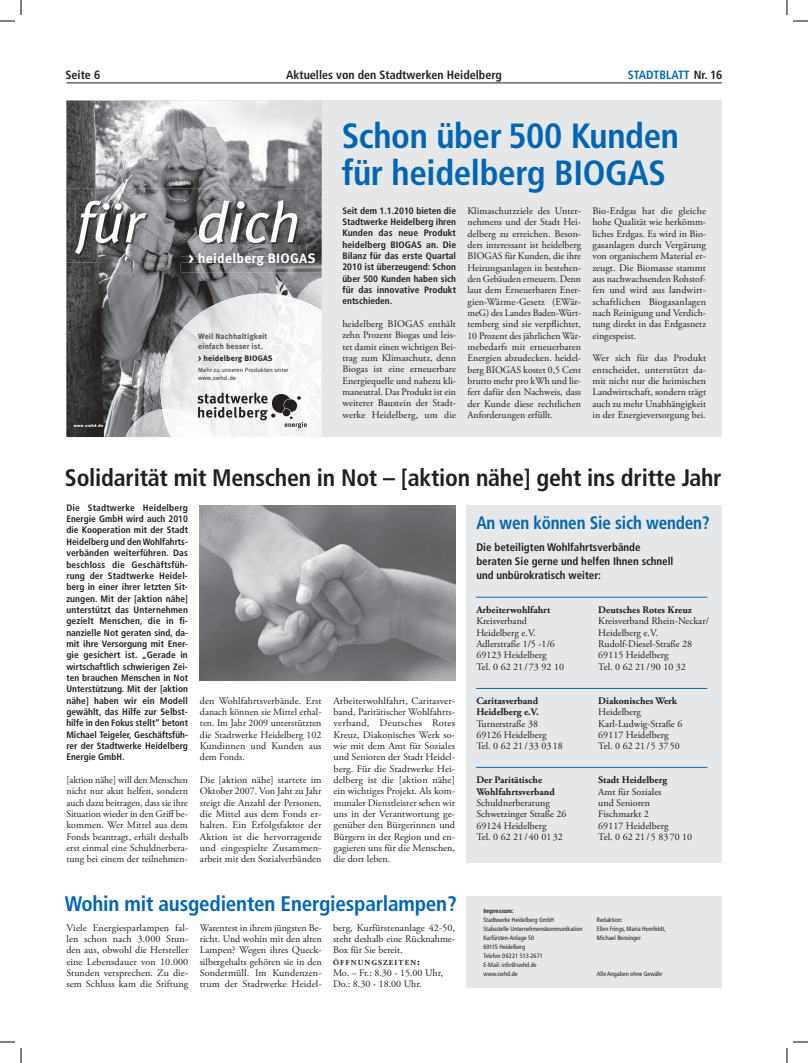
<style>
.page{position:relative;width:808px;height:1063px;background:#fff}
.page>*{position:absolute;margin:0;border:0;box-sizing:border-box;transform-origin:0 0}
.t1{font:italic 57.2px "Meta OT";letter-spacing:-.01em;color:#fff}
.t2{font:700 condensed 35px/37px "Frutiger";letter-spacing:-.01em;color:#0166b3}
.t3{font:700 condensed 23.9px "Frutiger";letter-spacing:-.01em;color:#231f20}
.t4{font:700 condensed 21.1px "Frutiger";letter-spacing:-.01em;color:#0166b3}
.t5{font:700 condensed 18px "Frutiger";letter-spacing:-.01em;color:#0166b3;scale:.95 1}
.t6{font:700 13.6px "Meta OT";letter-spacing:.02em;color:#fff}
.t7{font:700 condensed 12px "Frutiger";color:#231f20}
.t8{font:700 condensed 12px "Frutiger";color:#0166b3}
.t9{font:700 condensed 11px/14px "Frutiger";color:#231f20}
.t10{font:10px/11.3px "Adobe Garamond Pro";color:#231f20;text-align:justify}
.t11{font:700 10px/11.3px "Adobe Garamond Pro";color:#231f20}
.t12{font:700 condensed 9.3px/11.3px "Frutiger";color:#231f20;text-align:justify}
.t13{font:700 7.9px/9.7px "Meta OT";letter-spacing:.01em;color:#57585a}
.t14{font:700 7.9px "Meta OT";letter-spacing:.02em;color:#231f20}
.t15{font:700 7.7px "Adobe Garamond Pro";letter-spacing:.145em;color:#231f20}
.t16{font:condensed 6.3px/9px "Frutiger";color:#231f20}
.t17{font:700 condensed 6.3px "Frutiger";color:#231f20}
.t18{font:6.2px/7.9px "Meta OT Norm";letter-spacing:.01em;color:#231f20}
.t19{font:900 4.1px "Meta OT";letter-spacing:.1em;color:#fff}
.s1{color:#231f20}
.s2{font-size:11px}
</style>
<div class="page">
<div style="left:66px;top:100px;width:655px;height:337px;background:#e6e7e9"></div>
<div style="left:466px;top:505px;width:255px;height:357px;background:#e6e7e9"></div>
<hr style="left:66px;top:82px;width:655px;height:1px;background:#231f20">
<div style="left:466px;top:896px;width:255px;height:92px;background:#e6e7e9"></div>
<img style="left:200px;top:505px;width:255px;height:176px">
<img style="left:66px;top:100px;width:255px;height:337px">
<img style="left:163px;top:293px;width:129px;height:72px">
<div style="left:291px;top:297px;width:30px;height:140px;background:#f7f7f8"></div>
<img style="left:159px;top:365px;width:133px;height:72px">
<img style="left:125px;top:409px;width:37px;height:28px">
<img style="left:162px;top:408px;width:52px;height:29px">
<img style="left:297px;top:277px;width:24px;height:22px">
<img style="left:293px;top:299px;width:28px;height:52px">
<img style="left:66px;top:188px;width:240px;height:25px">
<img style="left:66px;top:213px;width:33px;height:49px">
<img style="left:300px;top:213px;width:6px;height:32px">
<img style="left:99px;top:256px;width:82px;height:6px">
<img style="left:266px;top:201px;width:34px;height:44px">
<img style="left:75px;top:254px;width:106px;height:2px">
<img style="left:75px;top:200px;width:222px;height:27px">
<img style="left:75px;top:201px;width:191px;height:53px">
<img style="left:181px;top:245px;width:140px;height:28px">
<img style="left:181px;top:245px;width:125px;height:17px">
<img style="left:181px;top:245px;width:119px;height:11px">
<img style="left:181px;top:245px;width:116px;height:9px">
<svg style="left:197px;top:392px;width:110px;height:36px"></svg>
<hr style="left:476px;top:688px;width:231px;height:1px;background:#0166b3">
<hr style="left:476px;top:597px;width:231px;height:1px;background:#0166b3">
<hr style="left:476px;top:767px;width:231px;height:1px;background:#0166b3">
<svg style="left:0;top:0;width:22px;height:22px"></svg>
<svg style="left:0;top:1041px;width:22px;height:21px"></svg>
<svg style="left:786px;top:0;width:21px;height:22px"></svg>
<svg style="left:786px;top:1041px;width:21px;height:21px"></svg>
<p class="t7" style="left:66px;top:68px;width:36px">Seite 6</p>
<p class="t7" style="left:286px;top:68px;width:217px">Aktuelles von den Stadtwerken Heidelberg</p>
<p class="t8" style="left:627px;top:68px;width:96px">STADTBLATT <span class="s1">Nr. 16</span></p>
<h1 class="t1" style="left:76px;top:189px;width:226px">für dich</h1>
<h3 class="t6" style="left:188px;top:250px;width:129px">&gt; heidelberg BIOGAS</h3>
<p class="t19" style="left:74px;top:423px;width:31px">www.swhd.de</p>
<p class="t13" style="left:198px;top:331px;width:71px">Weil Nachhaltigkeit einfach besser ist.</p>
<p class="t14" style="left:198px;top:353px;width:76px">&gt; heidelberg BIOGAS</p>
<p class="t18" style="left:198px;top:366px;width:92px">Mehr zu unseren Produkten unter www.swhd.de</p>
<h2 class="t2" style="left:341px;top:117px;width:339px">Schon über 500 Kunden für heidelberg BIOGAS</h2>
<p class="t12" style="left:342px;top:205px;width:115px">Seit dem 1.1.2010 bieten die Stadtwerke Heidelberg ihren Kunden das neue Produkt heidelberg BIOGAS an. Die Bilanz für das erste Quartal 2010 ist überzeugend: Schon über 500 Kunden haben sich für das innovative Produkt entschieden.</p>
<p class="t10" style="left:342px;top:318px;width:115px">heidelberg BIOGAS enthält zehn Prozent Biogas und leis&shy;tet damit einen wichtigen Bei&shy;trag zum Klimaschutz, denn Biogas ist eine erneuerbare Energiequelle und nahezu kli&shy;maneutral. Das Produkt ist ein weiterer Baustein der Stadt&shy;werke Heidelberg, um die</p>
<p class="t10" style="left:467px;top:205px;width:115px">Klimaschutzziele des Unter&shy;nehmens und der Stadt Hei&shy;delberg zu erreichen. Beson&shy;ders interessant ist heidelberg BIOGAS für Kunden, die ihre Heizungsanlagen in bestehen&shy;den Gebäuden erneuern. Denn laut dem Erneuerbaren Ener&shy;gien-Wärme-Gesetz (EWär&shy;meG) des Landes Baden-Würt&shy;temberg sind sie verpflichtet, 10 Prozent des jährlichen Wär&shy;mebedarfs mit erneuerbaren Energien abzudecken. heidel&shy;berg BIOGAS kostet 0,5 Cent brutto mehr pro kWh und lie&shy;fert dafür den Nachweis, dass der Kunde diese rechtlichen Anforderungen erfüllt.</p>
<p class="t10" style="left:592px;top:205px;width:115px">Bio-Erdgas hat die gleiche hohe Qualität wie herkömm&shy;liches Erdgas. Es wird in Bio&shy;gasanlagen durch Vergärung von organischem Material er&shy;zeugt. Die Biomasse stammt aus nachwachsenden Rohstof&shy;fen und wird aus landwirt&shy;schaftlichen Biogasanlagen nach Reinigung und Verdich&shy;tung direkt in das Erdgasnetz eingespeist.</p>
<p class="t10" style="left:592px;top:353px;width:115px">Wer sich für das Produkt entscheidet, unterstützt da&shy;mit nicht nur die heimischen Landwirtschaft, sondern trägt auch zu mehr Unabhängigkeit in der Energieversorgung bei.</p>
<h3 class="t3" style="left:65px;top:463px;width:658px">Solidarität mit Menschen in Not – [aktion nähe] geht ins dritte Jahr</h3>
<p class="t12" style="left:66px;top:502px;width:123px">Die Stadtwerke Heidelberg Energie GmbH wird auch 2010 die Kooperation mit der Stadt Heidelberg und den Wohlfahrts&shy;verbänden weiterführen. Das beschloss die Geschäftsfüh&shy;rung der Stadtwerke Heidel&shy;berg in einer ihrer letzten Sit&shy;zungen. Mit der [aktion nähe] unterstützt das Unternehmen gezielt Menschen, die in fi&shy;nanzielle Not geraten sind, da&shy;mit ihre Versorgung mit Ener&shy;gie gesichert ist. „Gerade in wirtschaftlich schwierigen Zei&shy;ten brauchen Menschen in Not Unterstützung. Mit der [aktion nähe] haben wir ein Modell gewählt, das Hilfe zur Selbst&shy;hilfe in den Fokus stellt“ betont Michael Teigeler, Geschäftsfüh&shy;rer der Stadtwerke Heidelberg Energie GmbH.</p>
<p class="t10" style="left:66px;top:774px;width:123px">[aktion nähe] will den Menschen nicht nur akut helfen, sondern auch dazu beitragen, dass sie ihre Situation wieder in den Griff be&shy;kommen. Wer Mittel aus dem Fonds beantragt, erhält deshalb erst einmal eine Schuldnerbera&shy;tung bei einem der teilnehmen-</p>
<h3 class="t5" style="left:476px;top:511px;width:247px">An wen können Sie sich wenden?</h3>
<p class="t9" style="left:476px;top:540px;width:199px">Die beteiligten Wohlfahrtsverbände beraten Sie gerne und helfen Ihnen schnell und unbürokratisch weiter:</p>
<p class="t11" style="left:476px;top:604px;width:75px">Arbeiterwohlfahrt</p>
<p class="t10" style="left:476px;top:616px;width:89px;text-align:left">Kreisverband<br>Heidelberg e.V.<br>Adlerstraße 1/5 -1/6<br>69123 Heidelberg<br>Tel. 0 62 21 / 73 92 10</p>
<p class="t11" style="left:476px;top:695px;width:64px">Caritasverband<br>Heidelberg e.V.</p>
<p class="t10" style="left:476px;top:718px;width:88px;text-align:left">Turnerstraße 38<br>69126 Heidelberg<br>Tel. 0 62 21 / 33 0318</p>
<p class="t11" style="left:476px;top:774px;width:80px">Der Paritätische<br>Wohlfahrtsverband</p>
<p class="t10" style="left:476px;top:797px;width:92px;text-align:left">Schuldnerberatung<br>Schwetzinger Straße 26<br>69124 Heidelberg<br>Tel. 0 62 21 / 40 0132</p>
<p class="t11" style="left:598px;top:604px;width:95px">Deutsches Rotes Kreuz</p>
<p class="t10" style="left:598px;top:616px;width:112px;text-align:left">Kreisverband Rhein-Neckar/<br>Heidelberg e.V.<br>Rudolf-Diesel-Straße 28<br>69115 Heidelberg<br>Tel. 0 62 21 / 90 10 32</p>
<p class="t11" style="left:598px;top:695px;width:80px">Diakonisches Werk</p>
<p class="t10" style="left:598px;top:706px;width:86px;text-align:left">Heidelberg<br>Karl-Ludwig-Straße 6<br>69117 Heidelberg<br>Tel. 0 62 21 / 5 3750</p>
<p class="t11" style="left:598px;top:774px;width:70px">Stadt Heidelberg</p>
<p class="t10" style="left:598px;top:786px;width:95px;text-align:left">Amt für Soziales<br>und Senioren<br>Fischmarkt 2<br>69117 Heidelberg<br>Tel. 0 62 21 / 5 8370 10</p>
<p class="t10" style="left:200px;top:695px;width:123px">den Wohlfahrtsverbände. Erst danach können sie Mittel erhal&shy;ten. Im Jahr 2009 unterstützten die Stadtwerke Heidelberg 102<br>Kundinnen und Kunden aus dem Fonds.</p>
<p class="t10" style="left:200px;top:774px;width:123px">Die [aktion nähe] startete im Oktober 2007. Von Jahr zu Jahr steigt die Anzahl der Personen, die Mittel aus dem Fonds er&shy;halten. Ein Erfolgsfaktor der Aktion ist die hervorragende und eingespielte Zusammen&shy;arbeit mit den Sozialverbänden</p>
<p class="t10" style="left:333px;top:695px;width:123px">Arbeiterwohlfahrt, Caritasver&shy;band, Paritätischer Wohlfahrts&shy;verband, Deutsches Rotes Kreuz, Diakonisches Werk so&shy;wie mit dem Amt für Soziales und Senioren der Stadt Heidel&shy;berg. Für die Stadtwerke Hei&shy;delberg ist die [aktion nähe] ein wichtiges Projekt. Als kom&shy;munaler Dienstleister sehen wir uns in der Verantwortung ge&shy;genüber den Bürgerinnen und Bürgern in der Region und en&shy;gagieren uns für die Menschen, die dort leben.</p>
<h3 class="t4" style="left:65px;top:891px;width:393px">Wohin mit ausgedienten Energiesparlampen?</h3>
<p class="t10" style="left:66px;top:922px;width:123px">Viele Energiesparlampen fal&shy;len schon nach 3.000 Stun&shy;den aus, obwohl die Hersteller eine Lebensdauer von 10.000<br>Stunden versprechen. Zu die&shy;sem Schluss kam die Stiftung</p>
<p class="t10" style="left:200px;top:922px;width:123px">Warentest in ihrem jüngsten Be&shy;richt. Und wohin mit den alten Lampen? Wegen ihres Queck&shy;silbergehalts gehören sie in den Sondermüll. Im Kundenzen&shy;trum der Stadtwerke Heidel-</p>
<p class="t10" style="left:333px;top:922px;width:123px">berg, Kurfürstenanlage 42-50, steht deshalb eine Rücknahme-Box für Sie bereit.</p>
<p class="t15" style="left:333px;top:957px;width:88px">ÖFFNUNGSZEITEN<span class="s2">:</span></p>
<p class="t10" style="left:333px;top:967px;width:111px">Mo. – Fr.: 8.30 - 15.00 Uhr,<br>Do.: 8.30 - 18.00 Uhr.</p>
<p class="t17" style="left:483px;top:906px;width:32px">Impressum:</p>
<p class="t16" style="left:483px;top:914px;width:101px">Stadtwerke Heidelberg GmbH<br>Stabsstelle Unternehmenskommunikation<br>Kurfürsten-Anlage 50<br>69115 Heidelberg<br>Telefon 0 6221 513-2671<br>E-Mail: info@swhd.de<br>www.swhd.de</p>
<p class="t16" style="left:596px;top:914px;width:70px">Redaktion:<br>Ellen Frings, Maria Homfeldt,<br>Michael Bensinger</p>
<p class="t16" style="left:596px;top:969px;width:67px">Alle Angaben ohne Gewähr</p>
</div>
